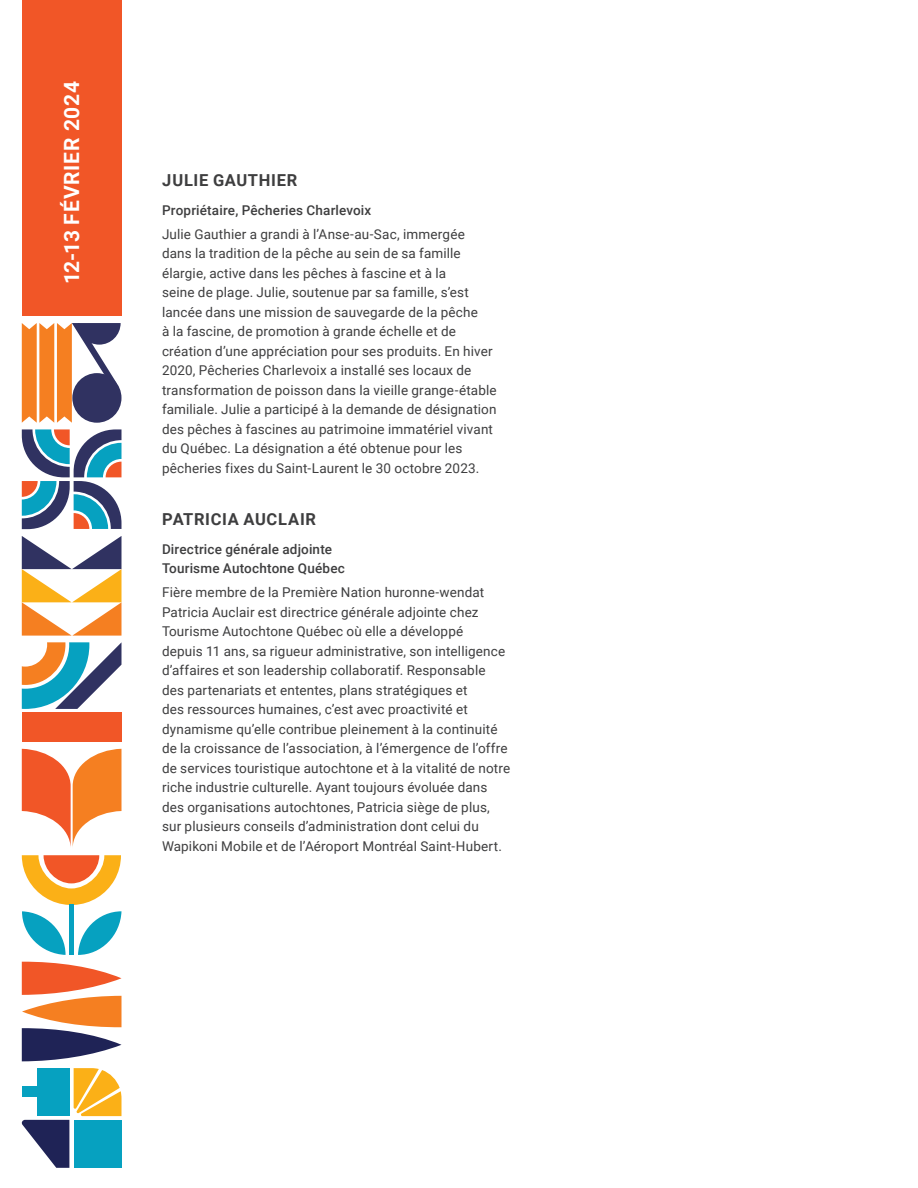
<style>
.page{position:relative;width:918px;height:1188px;background:#fff}
.page>*{position:absolute;margin:0;border:0;box-sizing:border-box;transform-origin:0 0}
.t1{font:700 21px "Roboto";letter-spacing:.035em;color:#fff}
.Subtitle_agenda{font:700 16.5px "Roboto";letter-spacing:.045em;color:#3e3e3f}
.Body_9{font:13.5px/19.5px "Roboto";letter-spacing:.01em;color:#3e3e3f}
.Body_9-2{font:500 13.5px/19.5px "Roboto";letter-spacing:.01em;color:#3e3e3f}
</style>
<div class="page">
<div style="left:22px;top:0;width:100px;height:316px;background:#f15627"></div>
<svg style="left:22px;top:323px;width:99px;height:100px"></svg>
<div style="left:72px;top:373px;width:50px;height:50px;background:#303261;border-radius:50%"></div>
<svg style="left:22px;top:536px;width:100px;height:100px"></svg>
<svg style="left:22px;top:749px;width:100px;height:98px"></svg>
<svg style="left:22px;top:855px;width:99px;height:50px"></svg>
<div style="left:69px;top:905px;width:5px;height:50px;background:#06a1c0"></div>
<svg style="left:22px;top:911px;width:44px;height:44px"></svg>
<svg style="left:78px;top:911px;width:44px;height:44px"></svg>
<div style="left:22px;top:713px;width:100px;height:29px;background:#f15627"></div>
<svg style="left:22px;top:642px;width:99px;height:67px"></svg>
<svg style="left:21px;top:1068px;width:101px;height:100px"></svg>
<svg style="left:22px;top:429px;width:100px;height:100px"></svg>
<svg style="left:22px;top:961px;width:100px;height:100px"></svg>
<h1 class="t1" style="left:57px;top:284px;width:204px;rotate:-90deg">12-13 FÉVRIER 2024</h1>
<p class="Subtitle_agenda" style="left:162px;top:169px;width:137px">JULIE GAUTHIER</p>
<p class="Body_9-2" style="left:162px;top:200px;width:211px">Propriétaire, Pêcheries Charlevoix</p>
<p class="Body_9" style="left:162px;top:224px;width:336px">Julie Gauthier a grandi à l’Anse-au-Sac, immergée dans la tradition de la pêche au sein de sa famille élargie, active dans les pêches à fascine et à la<br>seine de plage. Julie, soutenue par sa famille, s’est lancée dans une mission de sauvegarde de la pêche<br>à la fascine, de promotion à grande échelle et de création d’une appréciation pour ses produits. En hiver 2020, Pêcheries Charlevoix a installé ses locaux de transformation de poisson dans la vieille grange-étable familiale. Julie a participé à la demande de désignation des pêches à fascines au patrimoine immatériel vivant du Québec. La désignation a été obtenue pour les pêcheries fixes du Saint-Laurent le 30 octobre 2023.</p>
<p class="Subtitle_agenda" style="left:162px;top:508px;width:155px">PATRICIA AUCLAIR</p>
<p class="Body_9-2" style="left:162px;top:539px;width:184px">Directrice générale adjointe<br>Tourisme Autochtone Québec</p>
<p class="Body_9" style="left:162px;top:582px;width:350px">Fière membre de la Première Nation huronne-wendat Patricia Auclair est directrice générale adjointe chez Tourisme Autochtone Québec où elle a développé<br>depuis 11 ans, sa rigueur administrative, son intelligence d’affaires et son leadership collaboratif. Responsable des partenariats et ententes, plans stratégiques et<br>des ressources humaines, c’est avec proactivité et dynamisme qu’elle contribue pleinement à la continuité de la croissance de l’association, à l’émergence de l’offre de services touristique autochtone et à la vitalité de notre riche industrie culturelle. Ayant toujours évoluée dans des organisations autochtones, Patricia siège de plus, sur plusieurs conseils d’administration dont celui du Wapikoni Mobile et de l’Aéroport Montréal Saint-Hubert.</p>
</div>
